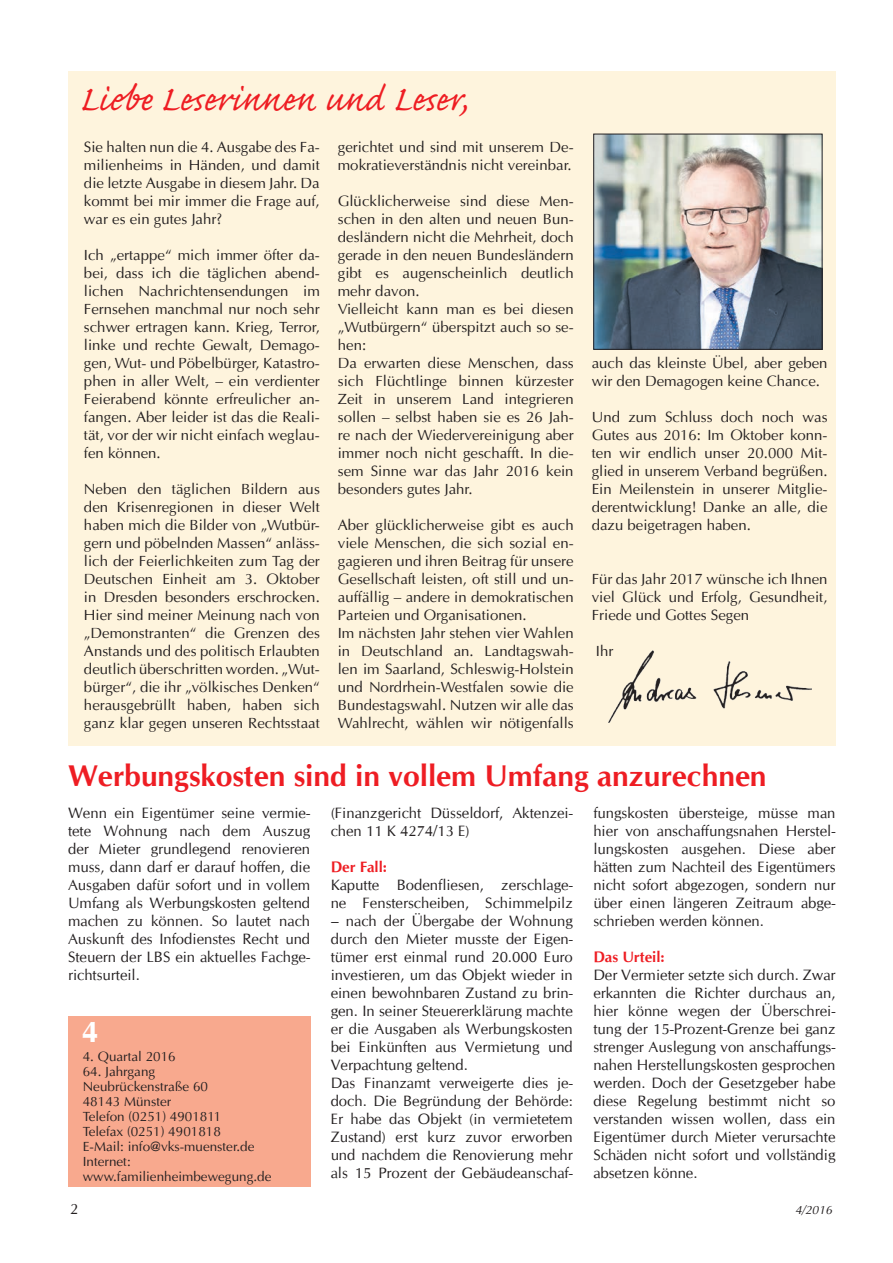
<style>
.page{position:relative;width:893px;height:1263px;background:#fff}
.page>*{position:absolute;margin:0;border:0;box-sizing:border-box;transform-origin:0 0}
.Titel_20{font:45px "Caflisch Script Pro";letter-spacing:-.005em;color:#ee1d23}
.Titel_20-2{font:700 30px "CG Omega";color:#ee1d23}
._07_FJ_Fließ_Charter{font:700 30px "Ottawa";color:#fff}
.Grundtext{font:15px/18px "Ottawa Plain";color:#231f20;text-align:justify}
.Grundtext-2{font:15px/18px "CG Omega";color:#231f20;text-align:justify}
.Grundtext_fett{font:700 15px "CG Omega";color:#ee1d23}
._07_FJ_Fließ_Charter-2{font:13.5px "Ottawa Plain";color:#231f20}
.buzz{font:italic 12px "Ottawa";color:#231f20}
</style>
<div class="page">
<div style="left:68px;top:71px;width:768px;height:675px;background:#fef4dd"></div>
<img style="left:608px;top:650px;width:204px;height:72px">
<div style="left:68px;top:1016px;width:242px;height:170px;background:#f8a98e"></div>
<img style="left:595px;top:136px;width:225px;height:212px">
<div style="left:593px;top:134px;width:229px;height:216px;border:1px solid #231f20"></div>
<p class="Titel_20" style="left:80px;top:76px;width:389px">Liebe Leserinnen und Leser,</p>
<p class="Grundtext" style="left:84px;top:138px;width:237px">Sie halten nun die 4. Ausgabe des Fa&shy;milienheims in Händen, und damit die letzte Ausgabe in diesem Jahr. Da kommt bei mir immer die Frage auf, war es ein gutes Jahr?</p>
<p class="Grundtext" style="left:84px;top:246px;width:237px">Ich „ertappe“ mich immer öfter da&shy;bei, dass ich die täglichen abend&shy;lichen Nachrichtensendungen im Fernsehen manchmal nur noch sehr schwer ertragen kann. Krieg, Terror, linke und rechte Gewalt, Demago&shy;gen, Wut- und Pöbelbürger, Katastro&shy;phen in aller Welt, – ein verdienter Feierabend könnte erfreulicher an&shy;fangen. Aber leider ist das die Reali&shy;tät, vor der wir nicht einfach weglau&shy;fen können.</p>
<p class="Grundtext" style="left:84px;top:480px;width:237px">Neben den täglichen Bildern aus den Krisenregionen in dieser Welt haben mich die Bilder von „Wutbür&shy;gern und pöbelnden Massen“ anläss&shy;lich der Feierlichkeiten zum Tag der Deutschen Einheit am 3. Oktober in Dresden besonders erschrocken.<br>Hier sind meiner Meinung nach von „Demonstranten“ die Grenzen des Anstands und des politisch Erlaubten deutlich überschritten worden. „Wut&shy;bürger“, die ihr „völkisches Denken“ herausgebrüllt haben, haben sich ganz klar gegen unseren Rechtsstaat</p>
<p class="Grundtext" style="left:338px;top:138px;width:237px">gerichtet und sind mit unserem De&shy;mokratieverständnis nicht vereinbar.</p>
<p class="Grundtext" style="left:338px;top:192px;width:237px">Glücklicherweise sind diese Men&shy;schen in den alten und neuen Bun&shy;desländern nicht die Mehrheit, doch gerade in den neuen Bundesländern gibt es augenscheinlich deutlich mehr davon.</p>
<p class="Grundtext" style="left:338px;top:300px;width:237px">Vielleicht kann man es bei diesen „Wutbürgern“ überspitzt auch so se&shy;hen:</p>
<p class="Grundtext" style="left:338px;top:354px;width:237px">Da erwarten diese Menschen, dass sich Flüchtlinge binnen kürzester Zeit in unserem Land integrieren sollen – selbst haben sie es 26 Jah&shy;re nach der Wiedervereinigung aber immer noch nicht geschafft. In die&shy;sem Sinne war das Jahr 2016 kein besonders gutes Jahr.</p>
<p class="Grundtext" style="left:338px;top:516px;width:237px">Aber glücklicherweise gibt es auch viele Menschen, die sich sozial en&shy;gagieren und ihren Beitrag für unsere Gesellschaft leisten, oft still und un&shy;auffällig – andere in demokratischen Parteien und Organisationen.</p>
<p class="Grundtext" style="left:338px;top:624px;width:237px">Im nächsten Jahr stehen vier Wahlen in Deutschland an. Landtagswah&shy;len im Saarland, Schleswig-Holstein und Nordrhein-Westfalen sowie die Bundestagswahl. Nutzen wir alle das Wahlrecht, wählen wir nötigenfalls</p>
<p class="Grundtext" style="left:592px;top:354px;width:237px">auch das kleinste Übel, aber geben wir den Demagogen keine Chance.</p>
<p class="Grundtext" style="left:592px;top:408px;width:237px">Und zum Schluss doch noch was Gutes aus 2016: Im Oktober konn&shy;ten wir endlich unser 20.000 Mit&shy;glied in unserem Verband begrüßen.<br>Ein Meilenstein in unserer Mitglie&shy;derentwicklung! Danke an alle, die dazu beigetragen haben.</p>
<p class="Grundtext" style="left:592px;top:570px;width:237px">Für das Jahr 2017 wünsche ich Ihnen viel Glück und Erfolg, Gesundheit, Friede und Gottes Segen</p>
<p class="Grundtext" style="left:596px;top:642px;width:19px">Ihr</p>
<p class="Titel_20-2" style="left:68px;top:757px;width:700px">Werbungskosten sind in vollem Umfang anzurechnen</p>
<p class="Grundtext-2" style="left:593px;top:804px;width:244px">fungskosten übersteige, müsse man hier von anschaffungsnahen Herstel&shy;lungskosten ausgehen. Diese aber hätten zum Nachteil des Eigentümers nicht sofort abgezogen, sondern nur über einen längeren Zeitraum abge&shy;schrieben werden können.</p>
<p class="Grundtext_fett" style="left:593px;top:947px;width:73px">Das Urteil:</p>
<p class="Grundtext-2" style="left:593px;top:966px;width:244px">Der Vermieter setzte sich durch. Zwar erkannten die Richter durchaus an, hier könne wegen der Überschrei&shy;tung der 15-Prozent-Grenze bei ganz strenger Auslegung von anschaffungs&shy;nahen Herstellungskosten gesprochen werden. Doch der Gesetzgeber habe diese Regelung bestimmt nicht so verstanden wissen wollen, dass ein Eigentümer durch Mieter verursachte Schäden nicht sofort und vollständig absetzen könne.</p>
<p class="Grundtext-2" style="left:68px;top:804px;width:244px">Wenn ein Eigentümer seine vermie&shy;tete Wohnung nach dem Auszug der Mieter grundlegend renovieren muss, dann darf er darauf hoffen, die Ausgaben dafür sofort und in vollem Umfang als Werbungskosten geltend machen zu können. So lautet nach Auskunft des Infodienstes Recht und Steuern der LBS ein aktuelles Fachge&shy;richtsurteil.</p>
<p class="Grundtext-2" style="left:331px;top:804px;width:244px">(Finanzgericht Düsseldorf, Aktenzei&shy;chen 11 K 4274/13 E)</p>
<p class="Grundtext_fett" style="left:331px;top:857px;width:58px">Der Fall:</p>
<p class="Grundtext-2" style="left:331px;top:876px;width:244px">Kaputte Bodenfliesen, zerschlage&shy;ne Fensterscheiben, Schimmelpilz</p>
<p class="Grundtext-2" style="left:331px;top:912px;width:244px">– nach der Übergabe der Wohnung durch den Mieter musste der Eigen&shy;tümer erst einmal rund 20.000 Euro investieren, um das Objekt wieder in einen bewohnbaren Zustand zu brin&shy;gen. In seiner Steuererklärung machte er die Ausgaben als Werbungskosten bei Einkünften aus Vermietung und Verpachtung geltend.</p>
<p class="Grundtext-2" style="left:331px;top:1074px;width:244px">Das Finanzamt verweigerte dies je&shy;doch. Die Begründung der Behörde:<br>Er habe das Objekt (in vermietetem Zustand) erst kurz zuvor erworben und nachdem die Renovierung mehr als 15 Prozent der Gebäudeanschaf-</p>
<p class="_07_FJ_Fließ_Charter" style="left:82px;top:1013px;width:18px">4</p>
<p class="_07_FJ_Fließ_Charter-2" style="left:83px;top:1048px;width:95px">4. Quartal 2016</p>
<p class="_07_FJ_Fließ_Charter-2" style="left:83px;top:1063px;width:74px">64. Jahrgang</p>
<p class="_07_FJ_Fließ_Charter-2" style="left:83px;top:1078px;width:127px">Neubrückenstraße 60</p>
<p class="_07_FJ_Fließ_Charter-2" style="left:83px;top:1093px;width:90px">48143 Münster</p>
<p class="_07_FJ_Fließ_Charter-2" style="left:83px;top:1108px;width:140px">Telefon (0251) 4901811</p>
<p class="_07_FJ_Fließ_Charter-2" style="left:83px;top:1123px;width:140px">Telefax (0251) 4901818</p>
<p class="_07_FJ_Fließ_Charter-2" style="left:83px;top:1138px;width:173px">E-Mail: info@vks-muenster.de</p>
<p class="_07_FJ_Fließ_Charter-2" style="left:83px;top:1153px;width:49px">Internet:</p>
<p class="_07_FJ_Fließ_Charter-2" style="left:83px;top:1168px;width:190px">www.familienheimbewegung.de</p>
<p class="Grundtext-2" style="left:70px;top:1200px;width:10px">2</p>
<p class="buzz" style="left:795px;top:1203px;width:38px">4/2016</p>
</div>
